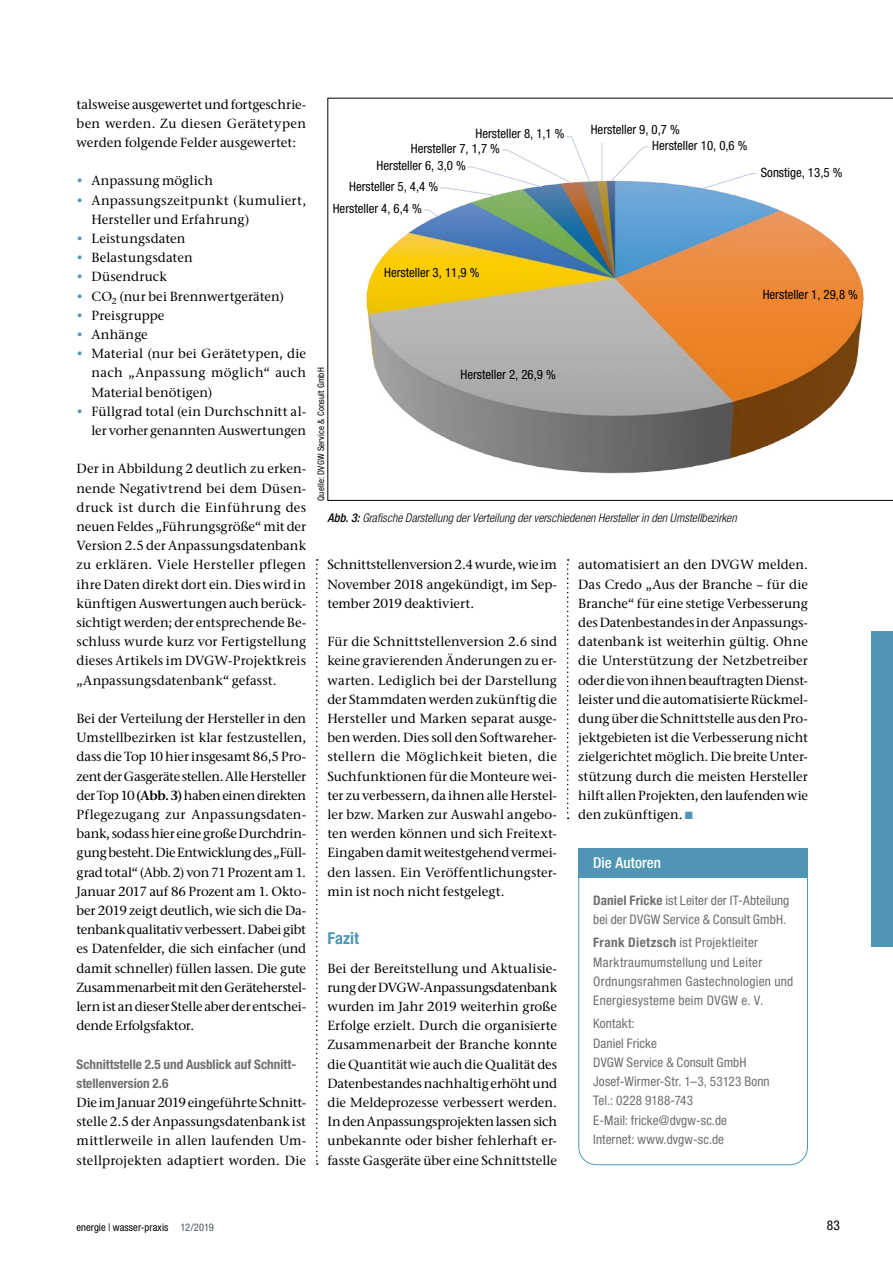
<style>
.page{position:relative;width:893px;height:1263px;background:#fff}
.page>*{position:absolute;margin:0;border:0;box-sizing:border-box;transform-origin:0 0}
.t1{font:700 condensed 16.5px "Helvetica Neue LT Std";color:#5096b4}
.t2{font:500 condensed 15px "Helvetica Neue LT Std";letter-spacing:.005em;color:#fff}
.t3{font:condensed 13.5px "Helvetica Neue LT Std";color:#000}
.t4{font:500 13.2px/19.2px "Stone Serif ITC Pro";letter-spacing:.005em;color:#000;text-align:justify}
.t5{font:condensed 13.2px/19.2px "Helvetica Neue LT Std";letter-spacing:.015em;color:#706f6f}
.t6{font:700 condensed 13.2px/19.2px "Helvetica Neue LT Std";color:#706f6f}
.t7{font:500 13.2px/19.2px "Stone Serif ITC Pro";letter-spacing:.025em;color:#000}
.t8{font:condensed 12.9px/16.4px "Helvetica Neue LT Std";color:#000}
.t9{font:italic 300 condensed 12px "Helvetica Neue LT Std";letter-spacing:.005em;color:#000}
.t10{font:condensed 10.5px "Helvetica Neue LT Std";letter-spacing:.005em;color:#000}
.t11{font:condensed 9px "Helvetica Neue LT Std";letter-spacing:.02em;color:#000}
.s1{color:#5096b4}
.s2{font-weight:600}
.s3{font-weight:500}
.s4{font-weight:700}
.s5{color:#4b565b}
</style>
<div class="page">
<div style="left:872px;top:631px;width:21px;height:316px;background:#5096b4"></div>
<svg style="left:316px;top:559px;width:2px;height:606px"></svg>
<svg style="left:567px;top:559px;width:2px;height:260px"></svg>
<svg style="left:327px;top:98px;width:566px;height:403px"></svg>
<div style="left:578px;top:848px;width:230px;height:30px;background:#5096b4"></div>
<div style="left:578px;top:853px;width:230px;height:312px;border:1px solid #5096b4;border-radius:18px"></div>
<p class="t4" style="left:77px;top:94px;width:231px">talsweise ausgewertet und fortgeschrie&shy;ben werden. Zu diesen Gerätetypen werden folgende Felder ausgewertet:</p>
<p class="t4" style="left:77px;top:171px;width:138px"><span class="s1">•</span> Anpassung möglich</p>
<p class="t7" style="left:91px;top:190px;width:216px;text-indent:-15px"><span class="s1">•</span> Anpassungszeitpunkt (kumuliert,<br>Hersteller und Erfahrung)</p>
<p class="t4" style="left:77px;top:229px;width:111px"><span class="s1">•</span> Leistungsdaten</p>
<p class="t4" style="left:77px;top:248px;width:118px"><span class="s1">•</span> Belastungsdaten</p>
<p class="t4" style="left:77px;top:267px;width:92px"><span class="s1">•</span> Düsendruck</p>
<p class="t4" style="left:77px;top:286px;width:209px"><span class="s1">•</span> CO<sub>2</sub> (nur bei Brennwertgeräten)</p>
<p class="t4" style="left:77px;top:306px;width:89px"><span class="s1">•</span> Preisgruppe</p>
<p class="t4" style="left:77px;top:325px;width:73px"><span class="s1">•</span> Anhänge</p>
<p class="t4" style="left:91px;top:344px;width:216px;text-indent:-15px"><span class="s1">•</span> Material (nur bei Gerätetypen, die nach „Anpassung möglich“ auch Material benötigen)</p>
<p class="t4" style="left:77px;top:402px;width:231px;text-align:right"><span class="s1">•</span> Füllgrad total (ein Durchschnitt al&shy;ler vorher genannten Auswertungen</p>
<p class="t4" style="left:77px;top:459px;width:231px">Der in Abbildung 2 deutlich zu erken&shy;nende Negativtrend bei dem Düsen&shy;druck ist durch die Einführung des neuen Feldes „Führungsgröße“ mit der Version 2.5 der Anpassungsdatenbank zu erklären. Viele Hersteller pflegen ihre Daten direkt dort ein. Dies wird in künftigen Auswertungen auch berück&shy;sichtigt werden; der entsprechende Be&shy;schluss wurde kurz vor Fertigstellung dieses Artikels im DVGW-Projektkreis „Anpassungsdatenbank“ gefasst.</p>
<p class="t4" style="left:77px;top:709px;width:231px">Bei der Verteilung der Hersteller in den Umstellbezirken ist klar festzustellen, dass die Top 10 hier insgesamt 86,5 Pro&shy;zent der Gasgeräte stellen. Alle Hersteller der Top 10 <span class="s2">(Abb. 3)</span> haben einen direkten Pflegezugang zur Anpassungsdaten&shy;bank, sodass hier eine große Durchdrin&shy;gung besteht. Die Entwicklung des „Füll&shy;grad total“ (Abb. 2) von 71 Prozent am 1.<br>Januar 2017 auf 86 Prozent am 1. Okto&shy;ber 2019 zeigt deutlich, wie sich die Da&shy;tenbank qualitativ verbessert. Dabei gibt es Datenfelder, die sich einfacher (und damit schneller) füllen lassen. Die gute Zusammenarbeit mit den Geräteherstel&shy;lern ist an dieser Stelle aber der entschei&shy;dende Erfolgsfaktor.</p>
<p class="t6" style="left:77px;top:1054px;width:221px">Schnittstelle 2.5 und Ausblick auf Schnitt&shy;stellenversion 2.6</p>
<p class="t4" style="left:77px;top:1093px;width:231px">Die im Januar 2019 eingeführte Schnitt&shy;stelle 2.5 der Anpassungsdatenbank ist mittlerweile in allen laufenden Um&shy;stellprojekten adaptiert worden. Die</p>
<p class="t8" style="left:475px;top:126px;width:91px">Hersteller 8, 1,1 %</p>
<p class="t8" style="left:652px;top:121px;width:97px;text-indent:-62px">Hersteller 9, 0,7 %<br>Hersteller 10, 0,6 %</p>
<p class="t8" style="left:411px;top:140px;width:91px">Hersteller 7, 1,7 %</p>
<p class="t8" style="left:377px;top:157px;width:91px">Hersteller 6, 3,0 %</p>
<p class="t8" style="left:349px;top:178px;width:91px">Hersteller 5, 4,4 %</p>
<p class="t8" style="left:333px;top:200px;width:91px">Hersteller 4, 6,4 %</p>
<p class="t8" style="left:761px;top:164px;width:83px">Sonstige, 13,5 %</p>
<p class="t8" style="left:384px;top:264px;width:97px">Hersteller 3, 11,9 %</p>
<p class="t8" style="left:763px;top:287px;width:97px">Hersteller 1, 29,8 %</p>
<p class="t11" style="left:316px;top:501px;width:135px;rotate:-90deg">Quelle: DVGW Service &amp; Consult GmbH</p>
<p class="t8" style="left:460px;top:366px;width:97px">Hersteller 2, 26,9 %</p>
<p class="t9" style="left:327px;top:511px;width:411px"><span class="s3">Abb. 3:</span> Grafische Darstellung der Verteilung der verschiedenen Hersteller in den Umstellbezirken</p>
<p class="t4" style="left:327px;top:555px;width:231px">Schnittstellenversion 2.4 wurde, wie im November 2018 angekündigt, im Sep&shy;tember 2019 deaktiviert.</p>
<p class="t4" style="left:327px;top:632px;width:231px">Für die Schnittstellenversion 2.6 sind keine gravierenden Änderungen zu er&shy;warten. Lediglich bei der Darstellung der Stammdaten werden zukünftig die Hersteller und Marken separat ausge&shy;ben werden. Dies soll den Softwareher&shy;stellern die Möglichkeit bieten, die Suchfunktionen für die Monteure wei&shy;ter zu verbessern, da ihnen alle Herstel&shy;ler bzw. Marken zur Auswahl angebo&shy;ten werden können und sich Freitext-Eingaben damit weitestgehend vermei&shy;den lassen. Ein Veröffentlichungster&shy;min ist noch nicht festgelegt.</p>
<p class="t1" style="left:327px;top:928px;width:33px">Fazit</p>
<p class="t4" style="left:327px;top:958px;width:231px">Bei der Bereitstellung und Aktualisie&shy;rung der DVGW-Anpassungsdatenbank wurden im Jahr 2019 weiterhin große Erfolge erzielt. Durch die organisierte Zusammenarbeit der Branche konnte die Quantität wie auch die Qualität des Datenbestandes nachhaltig erhöht und die Meldeprozesse verbessert werden.<br>In den Anpassungsprojekten lassen sich unbekannte oder bisher fehlerhaft er&shy;fasste Gasgeräte über eine Schnittstelle</p>
<p class="t4" style="left:578px;top:555px;width:231px">automatisiert an den DVGW melden.<br>Das Credo „Aus der Branche – für die Branche“ für eine stetige Verbesserung des Datenbestandes in der Anpassungs&shy;datenbank ist weiterhin gültig. Ohne die Unterstützung der Netzbetreiber oder die von ihnen beauftragten Dienst&shy;leister und die automatisierte Rückmel&shy;dung über die Schnittstelle aus den Pro&shy;jektgebieten ist die Verbesserung nicht zielgerichtet möglich. Die breite Unter&shy;stützung durch die meisten Hersteller hilft allen Projekten, den laufenden wie den zukünftigen.</p>
<p class="t2" style="left:593px;top:854px;width:70px">Die Autoren</p>
<p class="t5" style="left:593px;top:890px;width:198px"><span class="s4">Daniel Fricke</span> ist Leiter der IT-Abteilung bei der DVGW Service &amp; Consult GmbH.</p>
<p class="t5" style="left:593px;top:933px;width:202px"><span class="s4">Frank Dietzsch</span> ist Projektleiter Marktraumumstellung und Leiter Ordnungsrahmen Gastechnologien und Energiesysteme beim DVGW e. V.</p>
<p class="t5" style="left:593px;top:1014px;width:178px">Kontakt:<br>Daniel Fricke<br>DVGW Service &amp; Consult GmbH<br>Josef-Wirmer-Str. 1–3, 53123 Bonn<br>Tel.: 0228 9188-743<br>E-Mail: fricke@dvgw-sc.de<br>Internet: www.dvgw-sc.de</p>
<p class="t10" style="left:77px;top:1221px;width:139px">energie | wasser-praxis <span class="s5">12/2019</span></p>
<p class="t3" style="left:827px;top:1218px;width:14px">83</p>
</div>
